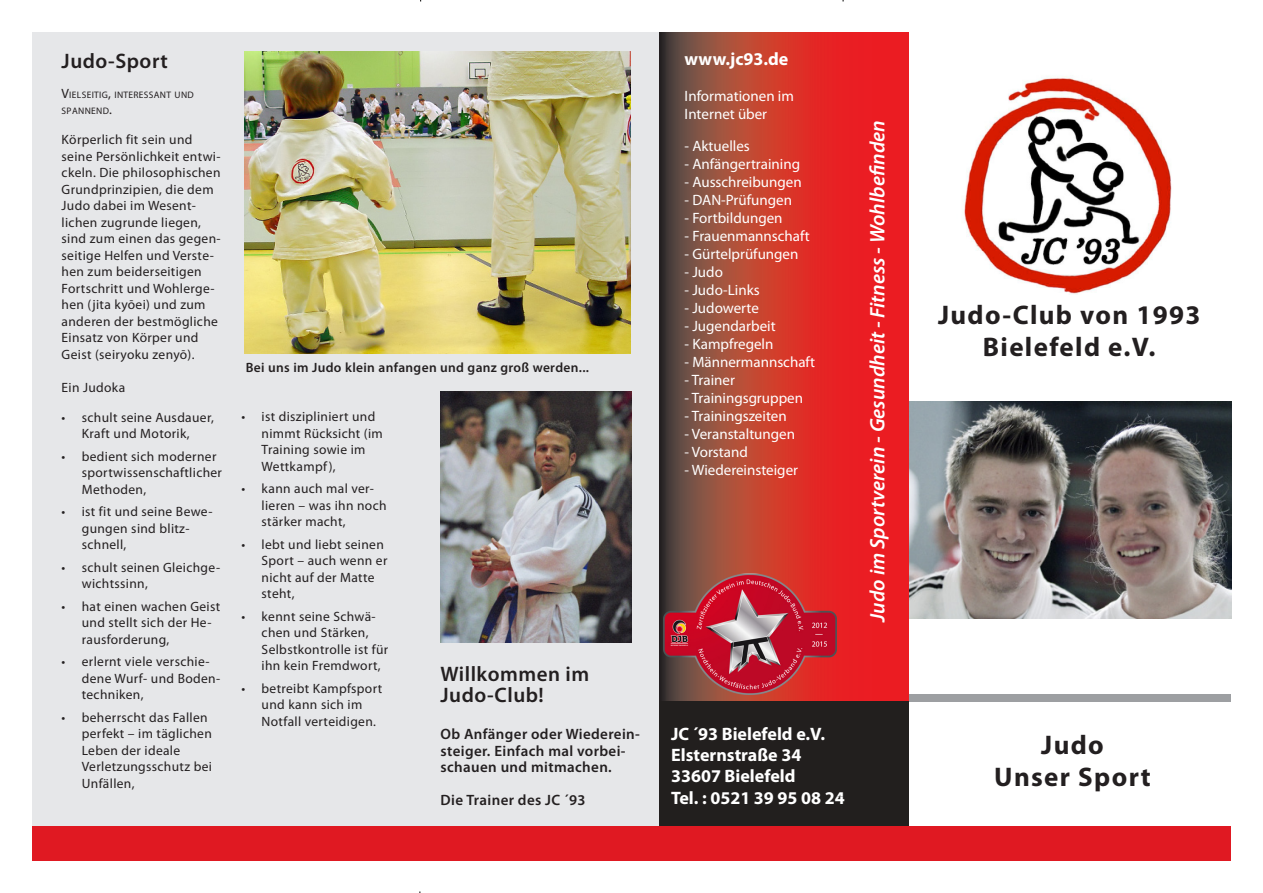
<style>
.page{position:relative;width:1263px;height:893px;background:#fff}
.page>*{position:absolute;margin:0;border:0;box-sizing:border-box;transform-origin:0 0}
.Firmenname{font:700 27px/32.4px "Myriad Pro";letter-spacing:.05em;color:#231f20;text-align:center}
.Tagline{font:italic 600 21px "Myriad Pro";color:#fff}
.Überschrift_1{font:600 21px/21px "Myriad Pro";letter-spacing:.025em;color:#231f20}
.Marginalie_-_Übersch{font:700 18px/21px "Myriad Pro";color:#fff}
.Marginalie{font:15px/18px "Myriad Pro";color:#fff}
.Überschrift_1-2{font:600 15px/16.5px "Myriad Pro";letter-spacing:.025em;color:#231f20}
.Aufzählungszeichen{font:13.5px/16.5px "Myriad Pro";letter-spacing:.025em;color:#231f20}
.Textkörper{font:13.5px/16.5px "Myriad Pro";letter-spacing:.025em;color:#231f20}
.Adresse{font:600 13.5px "Myriad Pro";letter-spacing:.025em;color:#231f20}
.Textkörper-2{font:9.45px/16.5px "Myriad Pro";letter-spacing:.035em;color:#231f20}
.s1{font-size:13.5px}
</style>
<div class="page">
<div style="left:708px;top:694px;width:522px;height:8px;background:#9d9fa2"></div>
<svg style="left:659px;top:32px;width:250px;height:670px;background:#bf342d"></svg>
<div style="left:32px;top:32px;width:627px;height:821px;background:#e6e7e9"></div>
<div style="left:659px;top:702px;width:250px;height:130px;background:#221f1e"></div>
<div style="left:32px;top:826px;width:1198px;height:35px;background:#e01922"></div>
<img style="left:964px;top:76px;width:208px;height:218px">
<img style="left:910px;top:402px;width:321px;height:216px">
<img style="left:245px;top:52px;width:386px;height:302px">
<img style="left:440px;top:391px;width:191px;height:252px">
<img style="left:663px;top:574px;width:174px;height:120px">
<p class="Überschrift_1" style="left:62px;top:50px;width:108px">Judo-Sport</p>
<p class="Textkörper-2" style="left:62px;top:86px;width:134px"><span class="s1">V</span>IELSEITIG<span class="s1">,</span> INTERESSANT UND<br>SPANNEND<span class="s1">.</span></p>
<p class="Textkörper" style="left:62px;top:131px;width:161px">Körperlich fit sein und seine Persönlichkeit entwi&shy;ckeln. Die philosophischen<br>Grundprinzipien, die dem<br>Judo dabei im Wesent&shy;lichen zugrunde liegen, sind zum einen das gegen&shy;seitige Helfen und Verste&shy;hen zum beiderseitigen<br>Fortschritt und Wohlerge&shy;hen (jita kyōei) und zum anderen der bestmögliche<br>Einsatz von Körper und<br>Geist (seiryoku zenyō).</p>
<p class="Textkörper" style="left:62px;top:379px;width:65px">Ein Judoka</p>
<p class="Aufzählungszeichen" style="left:62px;top:409px;width:154px;text-align:center">• schult seine Ausdauer,<br>Kraft und Motorik,</p>
<p class="Aufzählungszeichen" style="left:82px;top:448px;width:142px;text-indent:-20px">• bedient sich moderner sportwissenschaftlicher<br>Methoden,</p>
<p class="Aufzählungszeichen" style="left:82px;top:503px;width:132px;text-indent:-20px">• ist fit und seine Bewe&shy;gungen sind blitz&shy;schnell,</p>
<p class="Aufzählungszeichen" style="left:82px;top:559px;width:140px;text-indent:-20px">• schult seinen Gleichge&shy;wichtssinn,</p>
<p class="Aufzählungszeichen" style="left:82px;top:598px;width:140px;text-indent:-20px">• hat einen wachen Geist und stellt sich der He&shy;rausforderung,</p>
<p class="Aufzählungszeichen" style="left:82px;top:653px;width:140px;text-indent:-20px">• erlernt viele verschie&shy;dene Wurf- und Boden&shy;techniken,</p>
<p class="Aufzählungszeichen" style="left:82px;top:709px;width:132px;text-indent:-20px">• beherrscht das Fallen perfekt – im täglichen<br>Leben der ideale<br>Verletzungsschutz bei<br>Unfällen,</p>
<p class="Adresse" style="left:246px;top:359px;width:345px">Bei uns im Judo klein anfangen und ganz groß werden...</p>
<p class="Aufzählungszeichen" style="left:262px;top:408px;width:123px;text-indent:-20px">• ist diszipliniert und nimmt Rücksicht (im<br>Training sowie im<br>Wettkampf),</p>
<p class="Aufzählungszeichen" style="left:262px;top:480px;width:126px;text-indent:-20px">• kann auch mal ver&shy;lieren – was ihn noch stärker macht,</p>
<p class="Aufzählungszeichen" style="left:262px;top:536px;width:127px;text-indent:-20px">• lebt und liebt seinen<br>Sport – auch wenn er nicht auf der Matte steht,</p>
<p class="Aufzählungszeichen" style="left:262px;top:608px;width:128px;text-indent:-20px">• kennt seine Schwä&shy;chen und Stärken,<br>Selbstkontrolle ist für ihn kein Fremdwort,</p>
<p class="Aufzählungszeichen" style="left:262px;top:680px;width:122px;text-indent:-20px">• betreibt Kampfsport und kann sich im<br>Notfall verteidigen.</p>
<p class="Überschrift_1" style="left:440px;top:663px;width:150px">Willkommen im<br>Judo-Club!</p>
<p class="Überschrift_1-2" style="left:440px;top:726px;width:201px">Ob Anfänger oder Wiederein&shy;steiger. Einfach mal vorbei&shy;schauen und mitmachen.</p>
<p class="Überschrift_1-2" style="left:440px;top:792px;width:147px">Die Trainer des JC ´93</p>
<p class="Marginalie_-_Übersch" style="left:685px;top:48px;width:105px">www.jc93.de</p>
<p class="Marginalie" style="left:685px;top:87px;width:111px">Informationen im<br>Internet über</p>
<p class="Marginalie" style="left:685px;top:136px;width:67px">- Aktuelles</p>
<p class="Marginalie" style="left:685px;top:154px;width:117px">- Anfängertraining</p>
<p class="Marginalie" style="left:685px;top:172px;width:119px">- Ausschreibungen</p>
<p class="Marginalie" style="left:685px;top:190px;width:109px">- DAN-Prüfungen</p>
<p class="Marginalie" style="left:685px;top:208px;width:99px">- Fortbildungen</p>
<p class="Marginalie" style="left:685px;top:226px;width:126px">- Frauenmannschaft</p>
<p class="Marginalie" style="left:685px;top:244px;width:115px">- Gürtelprüfungen</p>
<p class="Marginalie" style="left:685px;top:262px;width:40px">- Judo</p>
<p class="Marginalie" style="left:685px;top:280px;width:77px">- Judo-Links</p>
<p class="Marginalie" style="left:685px;top:298px;width:76px">- Judowerte</p>
<p class="Marginalie" style="left:685px;top:316px;width:93px">- Jugendarbeit</p>
<p class="Marginalie" style="left:685px;top:334px;width:90px">- Kampfregeln</p>
<p class="Marginalie" style="left:685px;top:352px;width:132px">- Männermannschaft</p>
<p class="Marginalie" style="left:685px;top:370px;width:52px">- Trainer</p>
<p class="Marginalie" style="left:685px;top:388px;width:120px">- Trainingsgruppen</p>
<p class="Marginalie" style="left:685px;top:406px;width:104px">- Trainingszeiten</p>
<p class="Marginalie" style="left:685px;top:424px;width:112px">- Veranstaltungen</p>
<p class="Marginalie" style="left:685px;top:442px;width:65px">- Vorstand</p>
<p class="Marginalie" style="left:685px;top:460px;width:115px">- Wiedereinsteiger</p>
<p class="Tagline" style="left:864px;top:622px;width:503px;rotate:-90deg">Judo im Sportverein - Gesundheit - Fitness - Wohlbefinden</p>
<p class="Marginalie_-_Übersch" style="left:671px;top:723px;width:156px">JC ´93 Bielefeld e.V.</p>
<p class="Marginalie_-_Übersch" style="left:671px;top:744px;width:175px">Elsternstraße 34<br>33607 Bielefeld<br>Tel. : 0521 39 95 08 24</p>
<p class="Firmenname" style="left:938px;top:298px;width:264px">Judo-Club von 1993<br>Bielefeld e.V.</p>
<p class="Firmenname" style="left:994px;top:728px;width:158px">Judo<br>Unser Sport</p>
</div>
